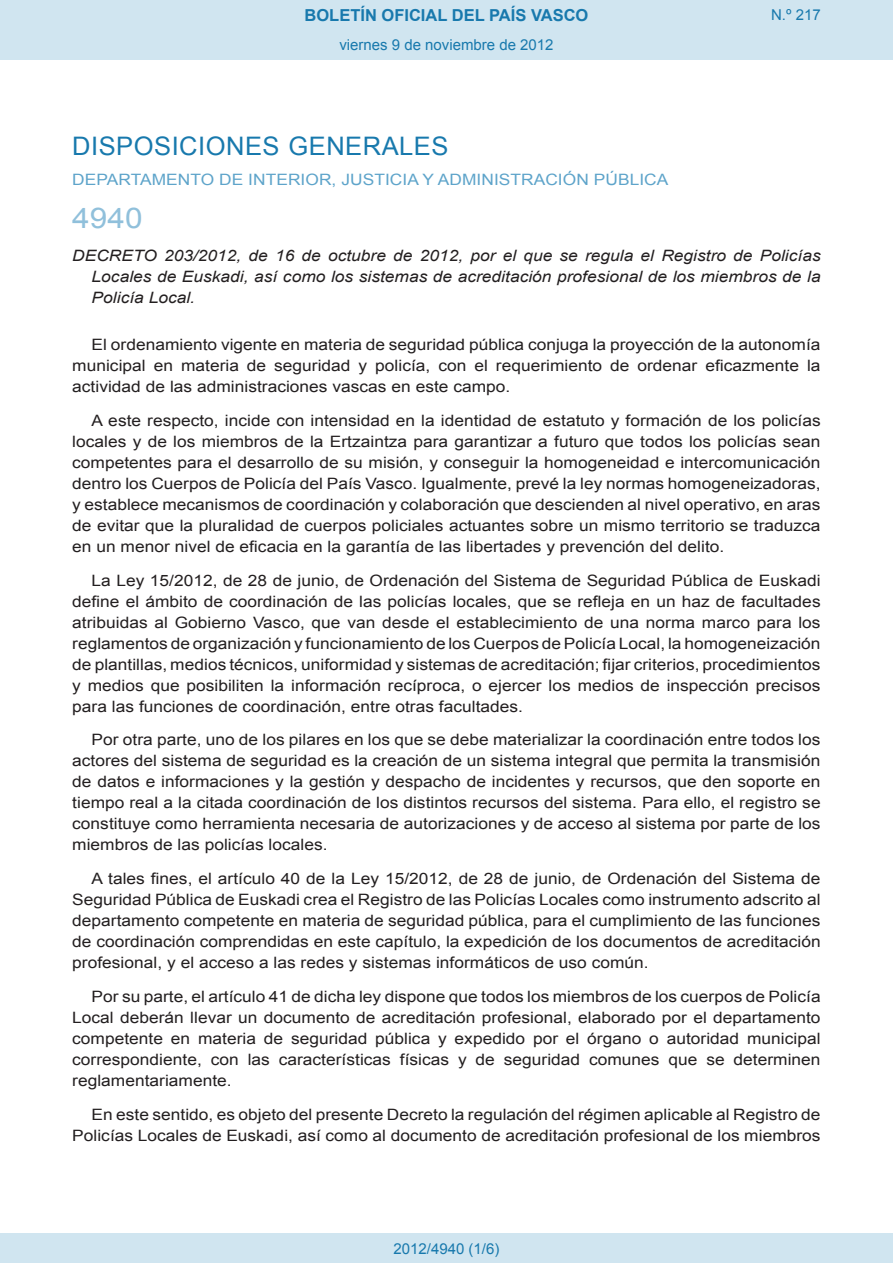
<style>
.page{position:relative;width:893px;height:1263px;background:#fff}
.page>*{position:absolute;margin:0;border:0;box-sizing:border-box;transform-origin:0 0}
.BOPVOrden{font:28.5px "Arial";color:#90c0db;scale:1.11 1}
.BOPVSeccion{font:25.5px "Arial";letter-spacing:.02em;color:#1879ad}
.t1{font:700 16.5px "Arial";color:#1879ad}
.BOPVDetalle{font:15.6px/21px "Arial";color:#231f20;text-align:justify;scale:1.11 1}
.BOPVTitulo{font:italic 15.6px/21px "Arial";color:#231f20;text-align:justify;scale:1.11 1}
.BOPVOrganismo{font:15.6px "Arial";letter-spacing:.005em;color:#5ea4ca;scale:1.11 1}
.Paginacion_Centro{font:15px "Arial";color:#1879ad}
</style>
<div class="page">
<div style="left:0;top:0;width:893px;height:60px;background:#d0e5f0"></div>
<div style="left:0;top:1233px;width:893px;height:30px;background:#d0e5f0"></div>
<p class="t1" style="left:305px;top:4px;width:285px">BOLETÍN OFICIAL DEL PAÍS VASCO</p>
<p class="Paginacion_Centro" style="left:339px;top:35px;width:216px">viernes 9 de noviembre de 2012</p>
<p class="Paginacion_Centro" style="left:771px;top:5px;width:51px">N.º 217</p>
<p class="BOPVSeccion" style="left:72px;top:129px;width:378px">DISPOSICIONES GENERALES</p>
<p class="BOPVOrganismo" style="left:72px;top:169px;width:539px">DEPARTAMENTO DE INTERIOR, JUSTICIA Y ADMINISTRACIÓN PÚBLICA</p>
<p class="BOPVOrden" style="left:72px;top:199px;width:65px">4940</p>
<p class="BOPVTitulo" style="left:92px;top:246px;width:658px;text-indent:-19px">DECRETO 203/2012, de 16 de octubre de 2012, por el que se regula el Registro de Policías Locales de Euskadi, así como los sistemas de acreditación profesional de los miembros de la Policía Local.</p>
<p class="BOPVDetalle" style="left:72px;top:334px;width:676px;text-indent:19px">El ordenamiento vigente en materia de seguridad pública conjuga la proyección de la autonomía municipal en materia de seguridad y policía, con el requerimiento de ordenar eficazmente la actividad de las administraciones vascas en este campo.</p>
<p class="BOPVDetalle" style="left:72px;top:410px;width:676px;text-indent:19px">A este respecto, incide con intensidad en la identidad de estatuto y formación de los policías locales y de los miembros de la Ertzaintza para garantizar a futuro que todos los policías sean competentes para el desarrollo de su misión, y conseguir la homogeneidad e intercomunicación dentro los Cuerpos de Policía del País Vasco. Igualmente, prevé la ley normas homogeneizadoras, y establece mecanismos de coordinación y colaboración que descienden al nivel operativo, en aras de evitar que la pluralidad de cuerpos policiales actuantes sobre un mismo territorio se traduzca en un menor nivel de eficacia en la garantía de las libertades y prevención del delito.</p>
<p class="BOPVDetalle" style="left:72px;top:570px;width:676px;text-indent:19px">La Ley 15/2012, de 28 de junio, de Ordenación del Sistema de Seguridad Pública de Euskadi define el ámbito de coordinación de las policías locales, que se refleja en un haz de facultades atribuidas al Gobierno Vasco, que van desde el establecimiento de una norma marco para los reglamentos de organización y funcionamiento de los Cuerpos de Policía Local, la homogeneización de plantillas, medios técnicos, uniformidad y sistemas de acreditación; fijar criterios, procedimientos y medios que posibiliten la información recíproca, o ejercer los medios de inspección precisos para las funciones de coordinación, entre otras facultades.</p>
<p class="BOPVDetalle" style="left:72px;top:729px;width:676px;text-indent:19px">Por otra parte, uno de los pilares en los que se debe materializar la coordinación entre todos los actores del sistema de seguridad es la creación de un sistema integral que permita la transmisión de datos e informaciones y la gestión y despacho de incidentes y recursos, que den soporte en tiempo real a la citada coordinación de los distintos recursos del sistema. Para ello, el registro se constituye como herramienta necesaria de autorizaciones y de acceso al sistema por parte de los miembros de las policías locales.</p>
<p class="BOPVDetalle" style="left:72px;top:868px;width:676px;text-indent:19px">A tales fines, el artículo 40 de la Ley 15/2012, de 28 de junio, de Ordenación del Sistema de Seguridad Pública de Euskadi crea el Registro de las Policías Locales como instrumento adscrito al departamento competente en materia de seguridad pública, para el cumplimiento de las funciones de coordinación comprendidas en este capítulo, la expedición de los documentos de acreditación profesional, y el acceso a las redes y sistemas informáticos de uso común.</p>
<p class="BOPVDetalle" style="left:72px;top:986px;width:676px;text-indent:19px">Por su parte, el artículo 41 de dicha ley dispone que todos los miembros de los cuerpos de Policía Local deberán llevar un documento de acreditación profesional, elaborado por el departamento competente en materia de seguridad pública y expedido por el órgano o autoridad municipal correspondiente, con las características físicas y de seguridad comunes que se determinen reglamentariamente.</p>
<p class="BOPVDetalle" style="left:72px;top:1104px;width:676px;text-align:right">En este sentido, es objeto del presente Decreto la regulación del régimen aplicable al Registro de<br>Policías Locales de Euskadi, así como al documento de acreditación profesional de los miembros</p>
<p class="Paginacion_Centro" style="left:393px;top:1238px;width:107px">2012/4940 (1/6)</p>
</div>
